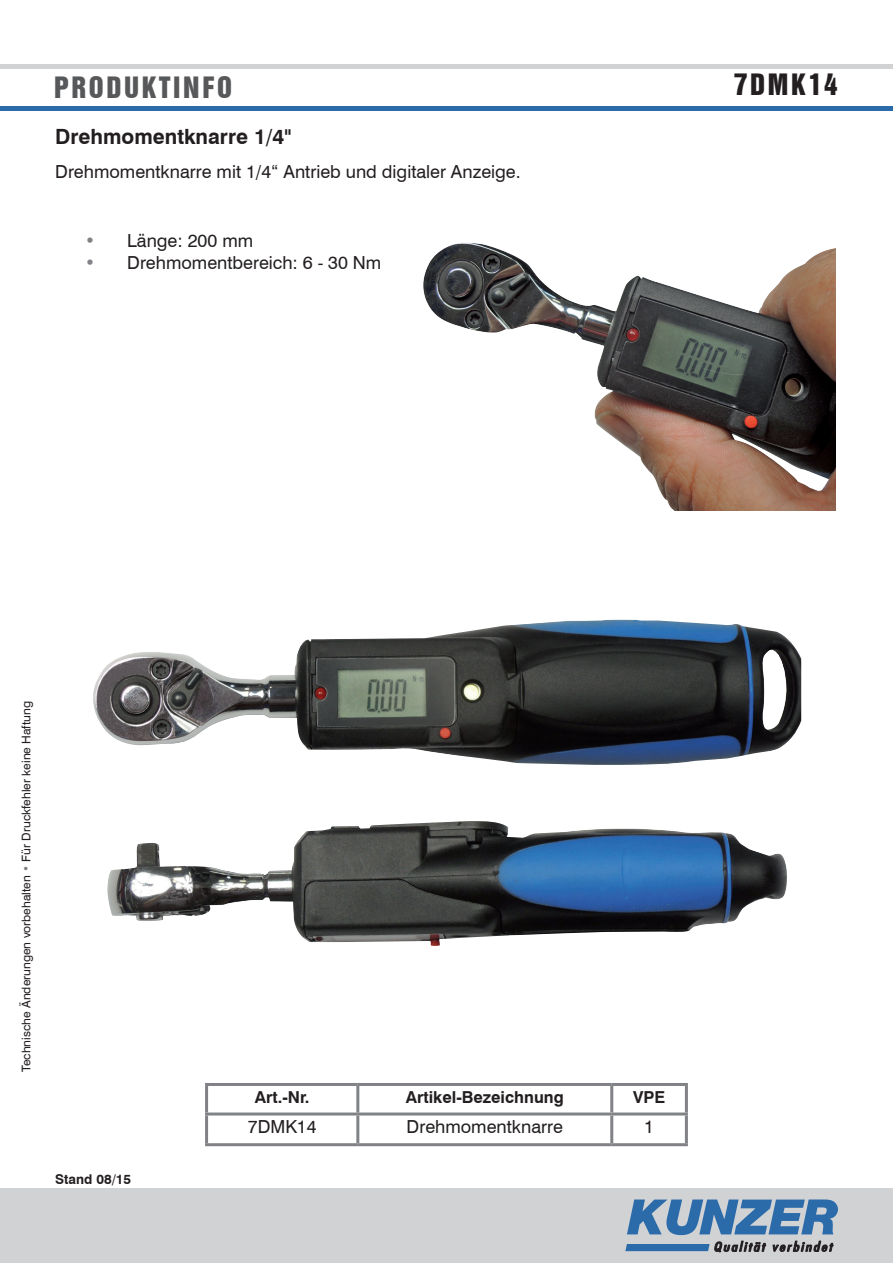
<style>
.page{position:relative;width:893px;height:1263px;background:#fff}
.page>*{position:absolute;margin:0;border:0;box-sizing:border-box;transform-origin:0 0}
.t1{font:27px "Swiss 921 BT Regular A";letter-spacing:.1em;color:#57585a}
.t2{font:27px "Swiss 921 BT Regular A";letter-spacing:.1em;color:#231f20}
.t3{font:700 21px "Swiss 721 BT";color:#231f20}
.t4{font:18px "Swiss 721 BT";color:#231f20}
.t5{font:700 16.5px "Swiss 721 BT";color:#231f20}
.t6{font:700 13.5px "Swiss 721 BT";color:#231f20}
.t7{font:12px "Swiss 721 BT";color:#231f20}
.s1{color:#808285}
.s2{font-stretch:condensed;color:#808285}
</style>
<div class="page">
<div style="left:0;top:1188px;width:893px;height:75px;background:#d1d2d4"></div>
<svg style="left:627px;top:1199px;width:211px;height:36px"></svg>
<svg style="left:625px;top:1241px;width:208px;height:11px"></svg>
<hr style="left:0;top:65px;width:893px;height:4px;background:#d1d2d4">
<div style="left:0;top:106px;width:893px;height:5px;background:#2b6baa"></div>
<hr style="left:205px;top:1083px;width:153px;height:3px;background:#808285">
<hr style="left:205px;top:1086px;width:3px;height:26px;background:#808285">
<hr style="left:358px;top:1083px;width:254px;height:3px;background:#808285">
<hr style="left:356px;top:1086px;width:3px;height:26px;background:#808285">
<hr style="left:612px;top:1083px;width:76px;height:3px;background:#808285">
<hr style="left:610px;top:1086px;width:3px;height:26px;background:#808285">
<hr style="left:685px;top:1086px;width:3px;height:26px;background:#808285">
<hr style="left:205px;top:1112px;width:153px;height:3px;background:#808285">
<hr style="left:205px;top:1115px;width:3px;height:28px;background:#808285">
<hr style="left:358px;top:1112px;width:254px;height:3px;background:#808285">
<hr style="left:356px;top:1115px;width:3px;height:28px;background:#808285">
<hr style="left:612px;top:1112px;width:76px;height:3px;background:#808285">
<hr style="left:610px;top:1115px;width:3px;height:28px;background:#808285">
<hr style="left:685px;top:1115px;width:3px;height:28px;background:#808285">
<hr style="left:205px;top:1143px;width:153px;height:3px;background:#808285">
<hr style="left:358px;top:1143px;width:254px;height:3px;background:#808285">
<hr style="left:612px;top:1143px;width:76px;height:3px;background:#808285">
<img style="left:93px;top:620px;width:708px;height:145px">
<img style="left:107px;top:821px;width:680px;height:125px">
<img style="left:423px;top:243px;width:413px;height:267px">
<h1 class="t1" style="left:54px;top:69px;width:180px">PRODUKTINFO</h1>
<p class="t3" style="left:55px;top:123px;width:238px">Drehmomentknarre 1/4"</p>
<p class="t4" style="left:55px;top:161px;width:467px">Drehmomentknarre mit 1/4“ Antrieb und digitaler Anzeige.</p>
<p class="t4" style="left:85px;top:230px;width:170px"><span class="s1">•</span> Länge: 200 mm</p>
<p class="t4" style="left:85px;top:251px;width:298px"><span class="s1">•</span> Drehmomentbereich: 6 - 30 Nm</p>
<h1 class="t2" style="left:734px;top:67px;width:105px">7DMK14</h1>
<p class="t7" style="left:19px;top:1071px;width:372px;rotate:-90deg">Technische Änderungen vorbehalten <span class="s2">•</span> Für Druckfehler keine Haftung</p>
<p class="t6" style="left:55px;top:1171px;width:77px">Stand 08/15</p>
<p class="t5" style="left:255px;top:1086px;width:56px">Art.-Nr.</p>
<p class="t5" style="left:406px;top:1086px;width:159px">Artikel-Bezeichnung</p>
<p class="t5" style="left:633px;top:1086px;width:34px">VPE</p>
<p class="t4" style="left:248px;top:1116px;width:70px">7DMK14</p>
<p class="t4" style="left:407px;top:1116px;width:158px">Drehmomentknarre</p>
<p class="t4" style="left:644px;top:1116px;width:11px">1</p>
</div>
